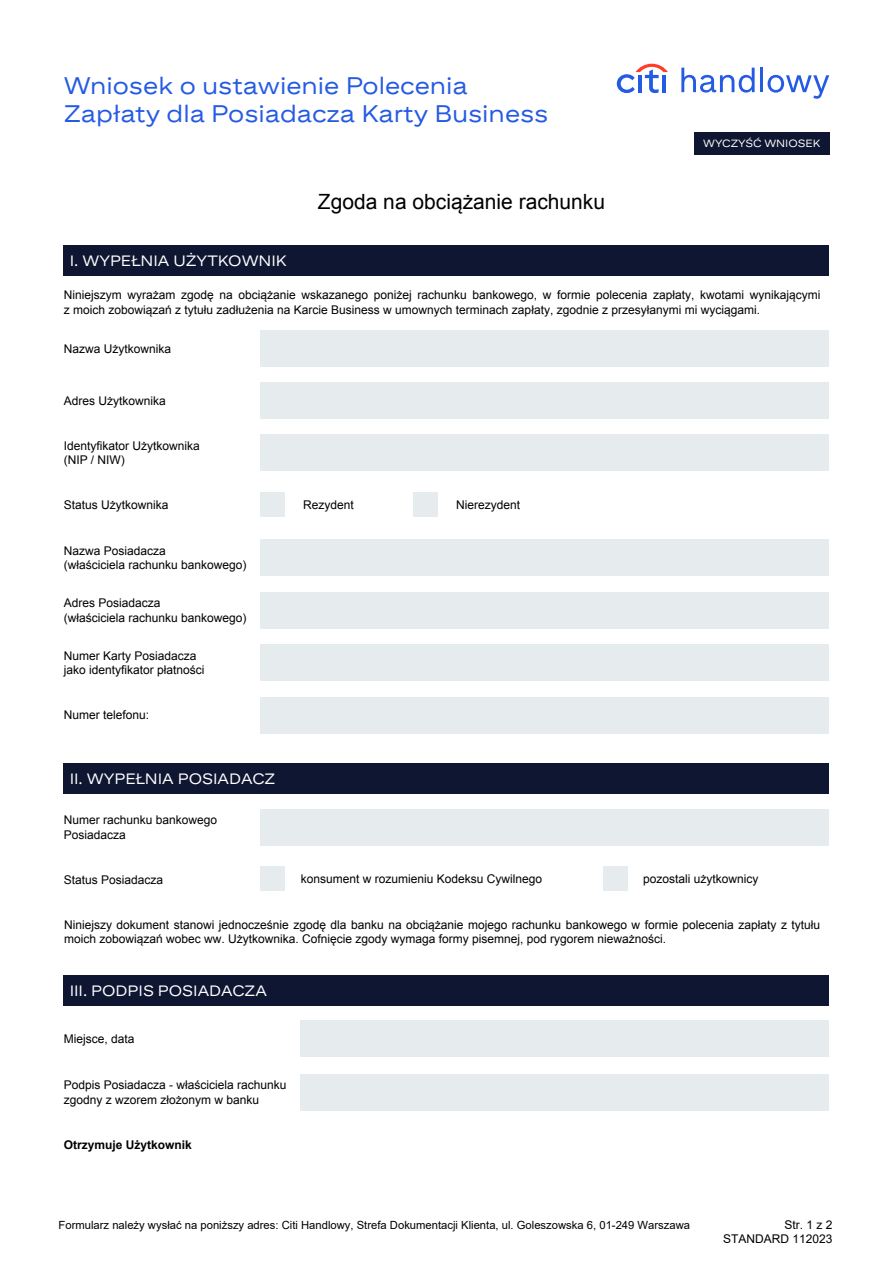
<style>
.page{position:relative;width:893px;height:1263px;background:#fff}
.page>*{position:absolute;margin:0;border:0;box-sizing:border-box;transform-origin:0 0}
.t1{font:24px/28.5px "Citi Sans Display";color:#255be3}
.t2{font:21px "Arial";color:#000}
.t3{font:15px "Citi Sans Display";color:#fff}
.t4{font:12px/14.1px "Arial";color:#000}
.t5{font:700 12px "Arial";color:#000}
.t6{font:11.25px "Arial";color:#000}
.t7{font:10.5px "Citi Sans Display";color:#fff}
</style>
<div class="page">
<div style="left:64px;top:246px;width:765px;height:30px;background:#0f1632"></div>
<div style="left:64px;top:764px;width:765px;height:30px;background:#0f1632"></div>
<div style="left:64px;top:975px;width:765px;height:30px;background:#0f1632"></div>
<svg style="left:617px;top:64px;width:51px;height:29px"></svg>
<svg style="left:681px;top:68px;width:74px;height:25px"></svg>
<hr style="left:760px;top:68px;width:3px;height:24px;background:#255be3">
<svg style="left:768px;top:75px;width:61px;height:24px"></svg>
<div style="left:261px;top:539px;width:568px;height:37px;background:#e6ebed"></div>
<div style="left:261px;top:592px;width:568px;height:37px;background:#e6ebed"></div>
<div style="left:261px;top:644px;width:568px;height:37px;background:#e6ebed"></div>
<div style="left:261px;top:697px;width:568px;height:37px;background:#e6ebed"></div>
<div style="left:261px;top:330px;width:568px;height:37px;background:#e6ebed"></div>
<div style="left:261px;top:434px;width:568px;height:37px;background:#e6ebed"></div>
<div style="left:261px;top:809px;width:568px;height:37px;background:#e6ebed"></div>
<div style="left:261px;top:382px;width:568px;height:37px;background:#e6ebed"></div>
<div style="left:261px;top:492px;width:24px;height:24px;background:#e6ebed"></div>
<div style="left:261px;top:866px;width:24px;height:25px;background:#e6ebed"></div>
<div style="left:414px;top:492px;width:24px;height:24px;background:#e6ebed"></div>
<div style="left:603px;top:866px;width:24px;height:25px;background:#e6ebed"></div>
<div style="left:300px;top:1020px;width:529px;height:37px;background:#e6ebed"></div>
<div style="left:300px;top:1073px;width:529px;height:37px;background:#e6ebed"></div>
<div style="left:694px;top:132px;width:135px;height:22px;background:#0f1632"></div>
<h1 class="t1" style="left:64px;top:70px;width:486px">Wniosek o ustawienie Polecenia<br>Zapłaty dla Posiadacza Karty Business</h1>
<p class="t3" style="left:70px;top:252px;width:218px">I. WYPEŁNIA UŻYTKOWNIK</p>
<h2 class="t2" style="left:318px;top:187px;width:289px">Zgoda na obciążanie rachunku</h2>
<p class="t7" style="left:703px;top:137px;width:119px">WYCZYŚĆ WNIOSEK</p>
<p class="t4" style="left:64px;top:288px;width:758px">Niniejszym wyrażam zgodę na obciążanie wskazanego poniżej rachunku bankowego, w formie polecenia zapłaty, kwotami wynikającymi z moich zobowiązań z tytułu zadłużenia na Karcie Business w umownych terminach zapłaty, zgodnie z przesyłanymi mi wyciągami.</p>
<p class="t4" style="left:64px;top:342px;width:109px">Nazwa Użytkownika</p>
<p class="t4" style="left:64px;top:394px;width:104px">Adres Użytkownika</p>
<p class="t4" style="left:64px;top:439px;width:138px">Identyfikator Użytkownika (NIP / NIW)</p>
<p class="t4" style="left:64px;top:498px;width:106px">Status Użytkownika</p>
<p class="t4" style="left:64px;top:544px;width:184px">Nazwa Posiadacza<br>(właściciela rachunku bankowego)</p>
<p class="t4" style="left:64px;top:596px;width:184px">Adres Posiadacza<br>(właściciela rachunku bankowego)</p>
<p class="t4" style="left:64px;top:649px;width:142px">Numer Karty Posiadacza jako identyfikator płatności</p>
<p class="t4" style="left:64px;top:708px;width:87px">Numer telefonu:</p>
<p class="t3" style="left:70px;top:770px;width:207px">II. WYPEŁNIA POSIADACZ</p>
<p class="t4" style="left:64px;top:813px;width:155px">Numer rachunku bankowego<br>Posiadacza</p>
<p class="t4" style="left:64px;top:872px;width:101px">Status Posiadacza</p>
<p class="t4" style="left:303px;top:497px;width:52px">Rezydent</p>
<p class="t4" style="left:456px;top:497px;width:66px">Nierezydent</p>
<p class="t4" style="left:301px;top:872px;width:243px">konsument w rozumieniu Kodeksu Cywilnego</p>
<p class="t4" style="left:643px;top:872px;width:117px">pozostali użytkownicy</p>
<p class="t4" style="left:64px;top:918px;width:758px">Niniejszy dokument stanowi jednocześnie zgodę dla banku na obciążanie mojego rachunku bankowego w formie polecenia zapłaty z tytułu moich zobowiązań wobec ww. Użytkownika. Cofnięcie zgody wymaga formy pisemnej, pod rygorem nieważności.</p>
<p class="t3" style="left:70px;top:982px;width:199px">III. PODPIS POSIADACZA</p>
<p class="t4" style="left:64px;top:1032px;width:72px">Miejsce, data</p>
<p class="t4" style="left:64px;top:1078px;width:224px">Podpis Posiadacza - właściciela rachunku zgodny z wzorem złożonym w banku</p>
<p class="t5" style="left:64px;top:1137px;width:130px">Otrzymuje Użytkownik</p>
<p class="t6" style="left:59px;top:1217px;width:633px">Formularz należy wysłać na poniższy adres: Citi Handlowy, Strefa Dokumentacji Klienta, ul. Goleszowska 6, 01-249 Warszawa</p>
<p class="t4" style="left:723px;top:1217px;width:111px;text-align:right">Str. 1 z 2<br>STANDARD 112023</p>
</div>
